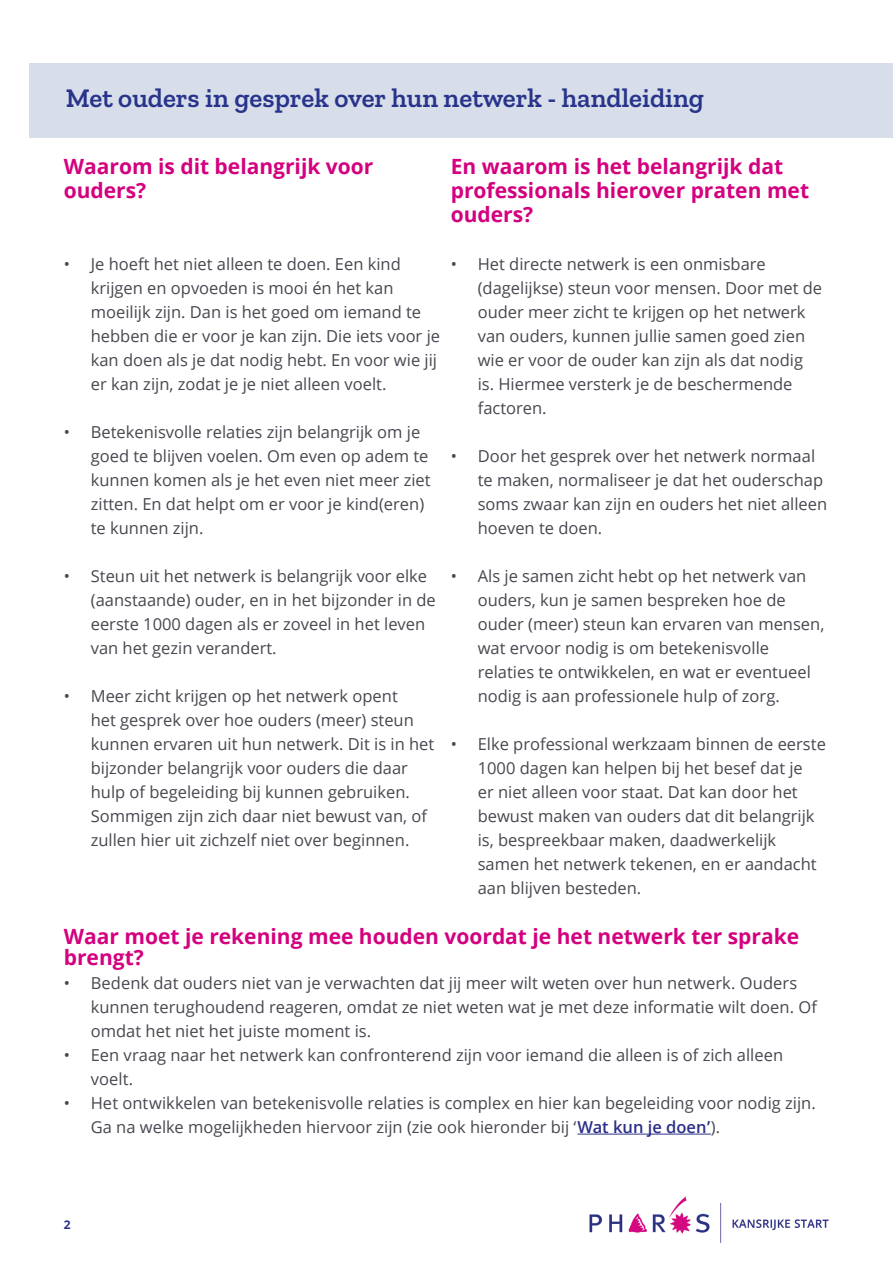
<style>
.page{position:relative;width:893px;height:1263px;background:#fff}
.page>*{position:absolute;margin:0;border:0;box-sizing:border-box;transform-origin:0 0}
.t1{font:600 27px "Zilla Slab";color:#28348b}
.t2{font:700 21px/24px "Open Sans";color:#d4007f}
.t3{font:16.5px/24px "Open Sans";color:#48464f}
.t4{font:700 12px "Open Sans";color:#2c2f88}
.s1{font-weight:600;color:#2c2f88}
</style>
<div class="page">
<img style="left:589px;top:1196px;width:240px;height:47px">
<div style="left:30px;top:64px;width:863px;height:74px;background:#d7dee9"></div>
<hr style="left:577px;top:1134px;width:134px;height:1px;background:#2c2f88">
<h1 class="t1" style="left:66px;top:83px;width:640px">Met ouders in gesprek over hun netwerk - handleiding</h1>
<p class="t2" style="left:64px;top:154px;width:311px">Waarom is dit belangrijk voor ouders?</p>
<p class="t3" style="left:91px;top:252px;width:351px;text-indent:-27px">• Je hoeft het niet alleen te doen. Een kind krijgen en opvoeden is mooi én het kan moeilijk zijn. Dan is het goed om iemand te hebben die er voor je kan zijn. Die iets voor je kan doen als je dat nodig hebt. En voor wie jij er kan zijn, zodat je je niet alleen voelt.</p>
<p class="t3" style="left:91px;top:420px;width:341px;text-indent:-27px">• Betekenisvolle relaties zijn belangrijk om je goed te blijven voelen. Om even op adem te kunnen komen als je het even niet meer ziet zitten. En dat helpt om er voor je kind(eren) te kunnen zijn.</p>
<p class="t3" style="left:91px;top:564px;width:347px;text-indent:-27px">• Steun uit het netwerk is belangrijk voor elke (aanstaande) ouder, en in het bijzonder in de eerste 1000 dagen als er zoveel in het leven van het gezin verandert.</p>
<p class="t3" style="left:91px;top:684px;width:345px;text-indent:-27px">• Meer zicht krijgen op het netwerk opent<br>het gesprek over hoe ouders (meer) steun kunnen ervaren uit hun netwerk. Dit is in het bijzonder belangrijk voor ouders die daar hulp of begeleiding bij kunnen gebruiken.<br>Sommigen zijn zich daar niet bewust van, of zullen hier uit zichzelf niet over beginnen.</p>
<p class="t2" style="left:451px;top:154px;width:360px">En waarom is het belangrijk dat professionals hierover praten met ouders?</p>
<p class="t3" style="left:478px;top:252px;width:346px;text-indent:-27px">• Het directe netwerk is een onmisbare (dagelijkse) steun voor mensen. Door met de ouder meer zicht te krijgen op het netwerk van ouders, kunnen jullie samen goed zien wie er voor de ouder kan zijn als dat nodig is. Hiermee versterk je de beschermende factoren.</p>
<p class="t3" style="left:478px;top:444px;width:351px;text-indent:-27px">• Door het gesprek over het netwerk normaal te maken, normaliseer je dat het ouderschap soms zwaar kan zijn en ouders het niet alleen hoeven te doen.</p>
<p class="t3" style="left:478px;top:564px;width:348px;text-indent:-27px">• Als je samen zicht hebt op het netwerk van ouders, kun je samen bespreken hoe de ouder (meer) steun kan ervaren van mensen, wat ervoor nodig is om betekenisvolle relaties te ontwikkelen, en wat er eventueel nodig is aan professionele hulp of zorg.</p>
<p class="t3" style="left:478px;top:732px;width:350px;text-indent:-27px">• Elke professional werkzaam binnen de eerste 1000 dagen kan helpen bij het besef dat je<br>er niet alleen voor staat. Dat kan door het bewust maken van ouders dat dit belangrijk is, bespreekbaar maken, daadwerkelijk samen het netwerk tekenen, en er aandacht aan blijven besteden.</p>
<p class="t2" style="left:64px;top:925px;width:737px;line-height:21px">Waar moet je rekening mee houden voordat je het netwerk ter sprake brengt?</p>
<p class="t3" style="left:91px;top:970px;width:728px;text-indent:-27px">• Bedenk dat ouders niet van je verwachten dat jij meer wilt weten over hun netwerk. Ouders kunnen terughoudend reageren, omdat ze niet weten wat je met deze informatie wilt doen. Of omdat het niet het juiste moment is.</p>
<p class="t3" style="left:91px;top:1042px;width:694px;text-indent:-27px">• Een vraag naar het netwerk kan confronterend zijn voor iemand die alleen is of zich alleen voelt.</p>
<p class="t3" style="left:91px;top:1090px;width:726px;text-indent:-27px">• Het ontwikkelen van betekenisvolle relaties is complex en hier kan begeleiding voor nodig zijn.<br>Ga na welke mogelijkheden hiervoor zijn (zie ook hieronder bij ‘<span class="s1">Wat kun je doen’</span>).</p>
<p class="t4" style="left:64px;top:1216px;width:8px">2</p>
</div>
